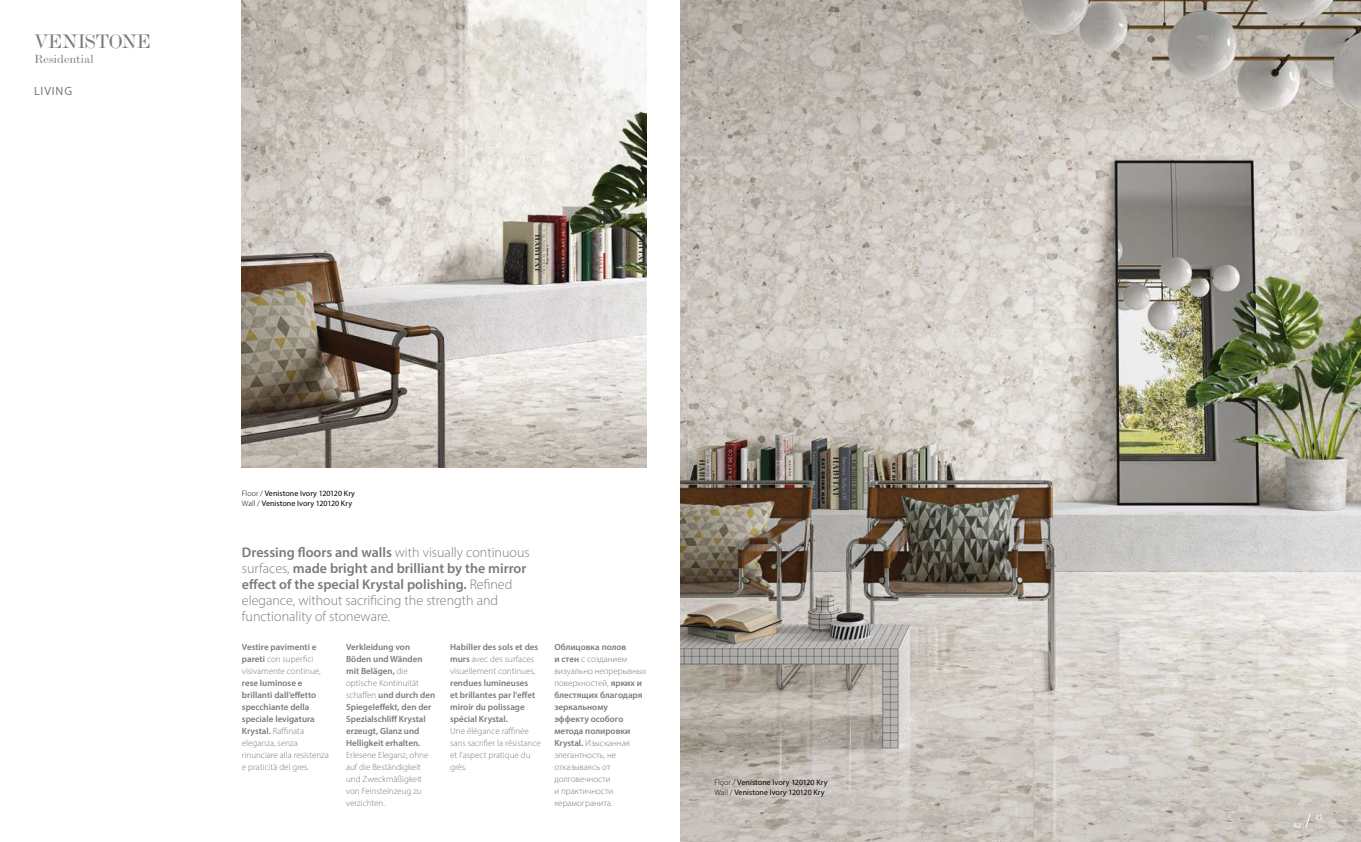
<style>
.page{position:relative;width:1361px;height:842px;background:#fff}
.page>*{position:absolute;margin:0;border:0;box-sizing:border-box;transform-origin:0 0}
.t1{font:20px "Baron MT Modern Text";letter-spacing:-.05em;color:#7a7a7a}
.t2{font:300 14px/16px "Myriad Pro";color:#7a7a7a}
.t3{font:12px "Baron MT Modern Text";color:#7a7a7a}
.t4{font:12px "Myriad Pro";letter-spacing:.07em;color:#7a7a7a}
.t5{font:300 9px/12px "Myriad Pro";color:#7a7a7a}
.t6{font:600 9px/12px "Myriad Pro";color:#7a7a7a}
.t7{font:8px/10px "Myriad Pro";letter-spacing:.005em;color:#000}
.t8{font:8px "Myriad Pro";color:#fff}
.s1{font-weight:300}
.s2{font-weight:600}
</style>
<div class="page">
<img style="left:680px;top:0;width:681px;height:842px">
<img style="left:242px;top:0;width:404px;height:467px">
<svg style="left:1305px;top:813px;width:5px;height:16px"></svg>
<h1 class="t1" style="left:34px;top:30px;width:118px">VENISTONE</h1>
<h3 class="t3" style="left:34px;top:51px;width:61px">Residential</h3>
<h3 class="t4" style="left:34px;top:83px;width:39px">LIVING</h3>
<p class="t7" style="left:242px;top:488px;width:115px"><span class="s1">Floor /</span> Venistone Ivory 120120 Kry<br><span class="s1">Wall /</span> Venistone Ivory 120120 Kry</p>
<h2 class="t2" style="left:242px;top:544px;width:289px"><span class="s2">Dressing floors and walls</span> with visually continuous surfaces, <span class="s2">made bright and brilliant by the mirror effect of the special Krystal polishing.</span> Refined elegance, without sacrificing the strength and functionality of stoneware.</h2>
<p class="t5" style="left:242px;top:641px;width:80px"><span class="s2">Vestire pavimenti e pareti</span> con superfici visivamente continue,</p>
<p class="t6" style="left:242px;top:677px;width:89px">rese luminose e brillanti dall’effetto specchiante della speciale levigatura<br>Krystal. <span class="s1">Raffinata eleganza, senza rinunciare alla resistenza e praticità del gres.</span></p>
<p class="t5" style="left:450px;top:641px;width:90px"><span class="s2">Habiller des sols et des murs</span> avec des surfaces visuellement continues,</p>
<p class="t6" style="left:450px;top:677px;width:86px">rendues lumineuses et brillantes par l'effet miroir du polissage spécial Krystal.</p>
<p class="t5" style="left:450px;top:725px;width:92px">Une élégance raffinée sans sacrifier la résistance et l'aspect pratique du grès.</p>
<p class="t6" style="left:346px;top:641px;width:91px">Verkleidung von<br>Böden und Wänden mit Belägen, <span class="s1">die optische Kontinuität schaffen</span> und durch den<br>Spiegeleffekt, den der<br>Spezialschliff Krystal erzeugt, Glanz und<br>Helligkeit erhalten.</p>
<p class="t5" style="left:346px;top:749px;width:84px">Erlesene Eleganz, ohne auf die Beständigkeit und Zweckmäßigkeit von Feinsteinzeug zu verzichten.</p>
<p class="t5" style="left:554px;top:641px;width:94px"><span class="s2">Облицовка полов<br>и стен</span> с созданием визуально непрерывных поверхностей, <span class="s2">ярких и блестящих благодаря зеркальному<br>эффекту особого метода полировки<br>Krystal.</span> Изысканная элегантность, не отказываясь от долговечности<br>и практичности керамогранита.</p>
<p class="t7" style="left:714px;top:777px;width:115px"><span class="s1">Floor /</span> Venistone Ivory 120120 Kry<br><span class="s1">Wall /</span> Venistone Ivory 120120 Kry</p>
<p class="t8" style="left:1293px;top:820px;width:10px">42</p>
<p class="t8" style="left:1314px;top:812px;width:10px">43</p>
</div>
